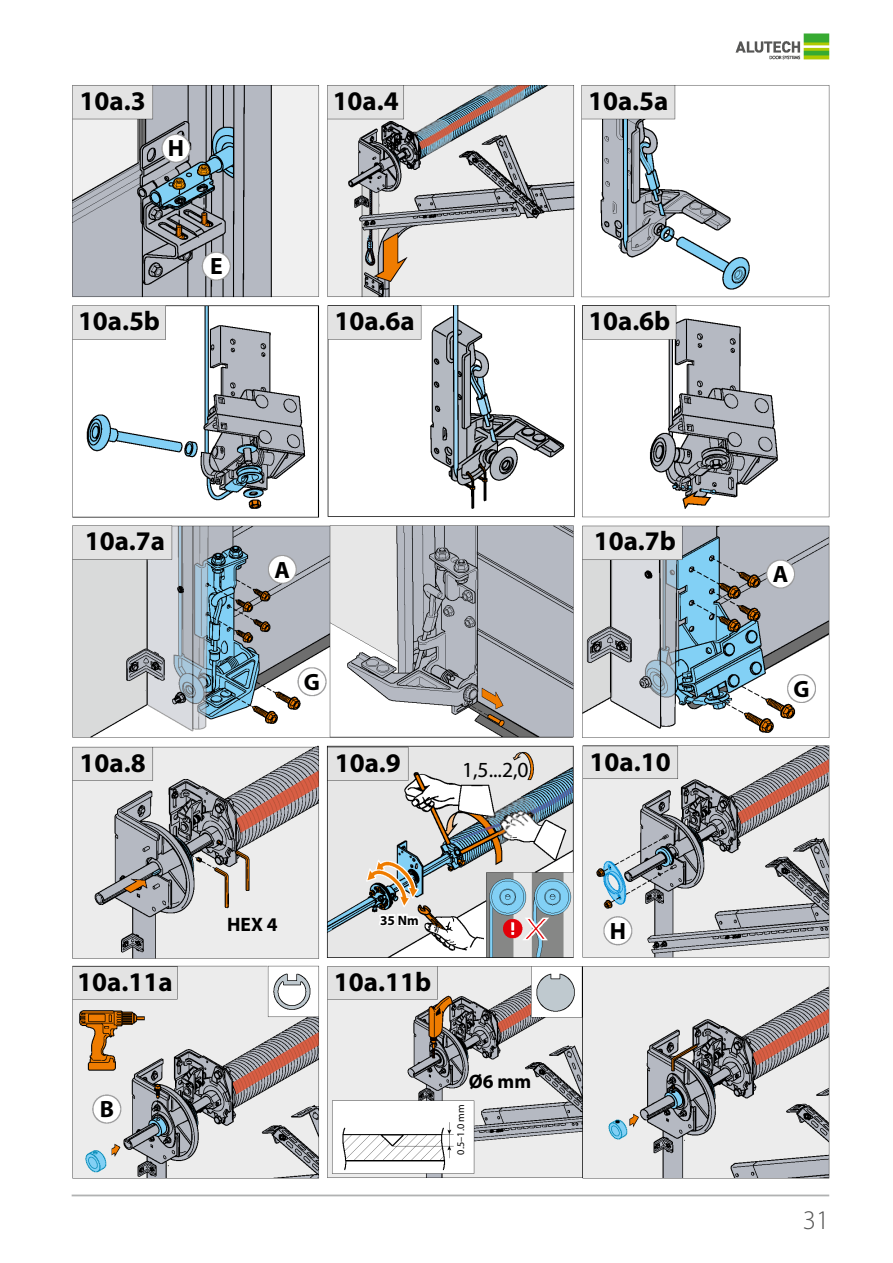
<style>
.page{position:relative;width:893px;height:1263px;background:#fff}
.page>*{position:absolute;margin:0;border:0;box-sizing:border-box;transform-origin:0 0}
.t1{font:700 27px "Myriad Pro";letter-spacing:-.005em;color:#000}
.t2{font:300 27px "Myriad Pro";color:#565655}
.t3{font:700 23.7px "Myriad Pro";color:#000}
.t4{font:21.6px "Myriad Pro";color:#000}
.t5{font:700 19.5px "Myriad Pro";color:#000}
.t6{font:700 13.5px "Myriad Pro";color:#000}
.t7{font:10.35px "Myriad Pro";color:#000}
</style>
<div class="page">
<img style="left:71px;top:33px;width:759px;height:1164px">
<p class="t1" style="left:80px;top:83px;width:68px">10a.3</p>
<p class="t3" style="left:168px;top:133px;width:18px">H</p>
<p class="t1" style="left:78px;top:304px;width:83px">10a.5b</p>
<p class="t3" style="left:210px;top:251px;width:14px">E</p>
<p class="t1" style="left:333px;top:83px;width:67px">10a.4</p>
<p class="t1" style="left:335px;top:304px;width:82px">10a.6a</p>
<p class="t1" style="left:588px;top:83px;width:82px">10a.5a</p>
<p class="t1" style="left:588px;top:304px;width:83px">10a.6b</p>
<p class="t1" style="left:85px;top:524px;width:82px">10а.7а</p>
<p class="t1" style="left:594px;top:524px;width:83px">10а.7b</p>
<p class="t3" style="left:275px;top:554px;width:17px">A</p>
<p class="t3" style="left:304px;top:666px;width:18px">G</p>
<p class="t1" style="left:80px;top:745px;width:68px">10a.8</p>
<p class="t1" style="left:335px;top:745px;width:68px">10a.9</p>
<p class="t4" style="left:462px;top:757px;width:68px">1,5...2,0</p>
<p class="t1" style="left:590px;top:744px;width:83px">10a.10</p>
<p class="t5" style="left:227px;top:912px;width:52px">HEX 4</p>
<p class="t6" style="left:380px;top:911px;width:40px">35 Nm</p>
<p class="t3" style="left:610px;top:915px;width:18px">H</p>
<p class="t1" style="left:77px;top:964px;width:97px">10a.11a</p>
<p class="t1" style="left:334px;top:964px;width:99px">10a.11b</p>
<p class="t5" style="left:469px;top:1069px;width:64px">Ø6 mm</p>
<p class="t3" style="left:100px;top:1094px;width:16px">B</p>
<p class="t7" style="left:454px;top:1154px;width:51px;rotate:-90deg">0.5–1.0 mm</p>
<p class="t3" style="left:773px;top:559px;width:17px">A</p>
<p class="t3" style="left:793px;top:673px;width:18px">G</p>
<p class="t2" style="left:803px;top:1204px;width:28px">31</p>
</div>
